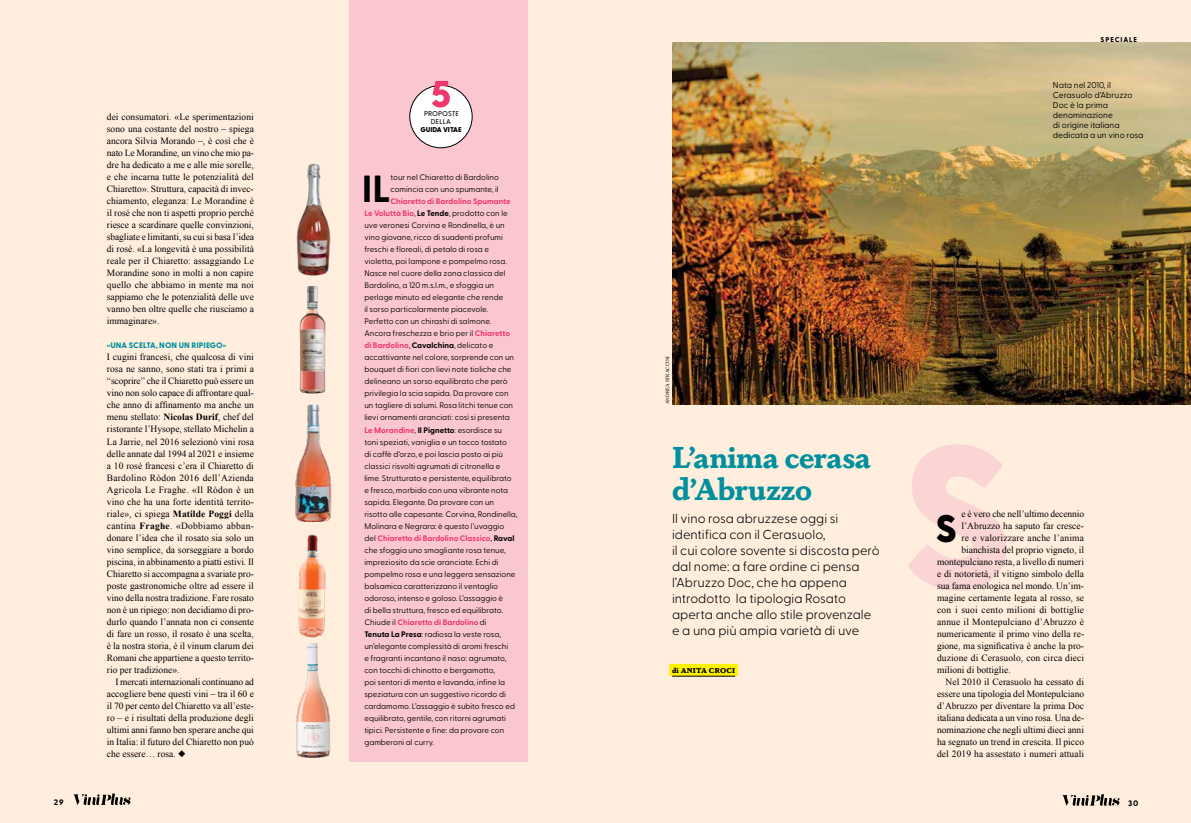
<style>
.page{position:relative;width:1191px;height:823px;background:#fff}
.page>*{position:absolute;margin:0;border:0;box-sizing:border-box;transform-origin:0 0}
.t1{font:800 38.5px "Greycliff CF";color:#000}
.t2{font:700 37.7px "Greycliff CF";color:#000}
.t3{font:700 30px/32px "Dapifer";letter-spacing:-.01em;color:#00909d}
.t4{font:300 13px/16px "Greycliff CF";color:#000}
.t5{font:9.5px/12px "Times New Roman";color:#000;text-align:justify}
.t6{font:9.5px "Times New Roman";letter-spacing:.025em;color:#000}
.t7{font:9.5px "Times New Roman";letter-spacing:.02em;color:#000}
.t8{font:8.5px/10px "Greycliff CF";color:#000}
.t9{font:8px/12px "Greycliff CF";color:#000}
.t10{font:800 8px "Greycliff CF";letter-spacing:.01em;color:#00909d}
.t11{font:800 8px "Greycliff CF";color:#000}
.t12{font:500 7px/8px "Greycliff CF";letter-spacing:.01em;color:#000;text-align:center}
.t13{font:900 7px "Dapifer";letter-spacing:.03em;color:#000}
.t14{font:800 7px "Greycliff CF";letter-spacing:-.005em;color:#000}
.t15{font:800 7px "Greycliff CF";letter-spacing:.13em;color:#000}
.t16{font:5px "Times New Roman";color:#000}
.s1{font-weight:700}
.s2{font-weight:700;color:#ee396c}
</style>
<div class="page">
<div style="left:0;top:0;width:1191px;height:822px;background:#fed"></div>
<svg style="left:909px;top:444px;width:97px;height:146px"></svg>
<svg style="left:1062px;top:794px;width:57px;height:11px"></svg>
<svg style="left:73px;top:793px;width:57px;height:11px"></svg>
<div style="left:669px;top:663px;width:69px;height:12px;background:#fff200"></div>
<hr style="left:672px;top:675px;width:63px;height:1px;background:#000">
<div style="left:349px;top:0;width:179px;height:761px;background:#fac6cf"></div>
<img style="left:672px;top:43px;width:519px;height:361px">
<img style="left:296px;top:534px;width:35px;height:222px">
<img style="left:299px;top:285px;width:27px;height:109px">
<img style="left:295px;top:404px;width:37px;height:117px">
<img style="left:296px;top:164px;width:35px;height:111px">
<div style="left:410px;top:85px;width:62px;height:63px;background:#fff;border-radius:50%"></div>
<div style="left:409px;top:85px;width:63px;height:63px;border:1px solid #000;border-radius:50%"></div>
<svg style="left:432px;top:81px;width:18px;height:26px"></svg>
<p class="t5" style="left:107px;top:111px;width:149px">dei consumatori. «Le sperimentazioni sono una costante del nostro – spiega ancora Silvia Morando –, è così che è nato Le Morandine, un vino che mio pa&shy;dre ha dedicato a me e alle mie sorelle, e che incarna tutte le potenzialità del Chiaretto». Struttura, capacità di invec&shy;chiamento, eleganza: Le Morandine è il rosé che non ti aspetti proprio perché riesce a scardinare quelle convinzioni, sbagliate e limitanti, su cui si basa l’idea di rosé. «La longevità è una possibilità reale per il Chiaretto: assaggiando Le Morandine sono in molti a non capire quello che abbiamo in mente ma noi sappiamo che le potenzialità delle uve vanno ben oltre quelle che riusciamo a immaginare».</p>
<p class="t10" style="left:107px;top:339px;width:121px">«UNA SCELTA, NON UN RIPIEGO»</p>
<p class="t5" style="left:107px;top:351px;width:149px">I cugini francesi, che qualcosa di vini rosa ne sanno, sono stati tra i primi a “scoprire” che il Chiaretto può essere un vino non solo capace di affrontare qual&shy;che anno di affinamento ma anche un menu stellato: <span class="s1">Nicolas Durif</span>, chef del ristorante l’Hysope, stellato Michelin a La Jarrie, nel 2016 selezionò vini rosa delle annate dal 1994 al 2021 e insieme a 10 rosé francesi c’era il Chiaretto di Bardolino Ròdon 2016 dell’Azienda Agricola Le Fraghe. «Il Ròdon è un vino che ha una forte identità territo&shy;riale», ci spiega <span class="s1">Matilde Poggi</span> della cantina <span class="s1">Fraghe</span>. «Dobbiamo abban&shy;donare l’idea che il rosato sia solo un vino semplice, da sorseggiare a bordo piscina, in abbinamento a piatti estivi. Il Chiaretto si accompagna a svariate pro&shy;poste gastronomiche oltre ad essere il vino della nostra tradizione. Fare rosato non è un ripiego: non decidiamo di pro&shy;durlo quando l’annata non ci consente di fare un rosso, il rosato è una scelta, è la nostra storia, è il vinum clarum dei Romani che appartiene a questo territo&shy;rio per tradizione».</p>
<p class="t5" style="left:107px;top:675px;width:148px;text-indent:9px">I mercati internazionali continuano ad accogliere bene questi vini – tra il 60 e il 70 per cento del Chiaretto va all’este&shy;ro – e i risultati della produzione degli ultimi anni fanno ben sperare anche qui in Italia: il futuro del Chiaretto non può che essere… rosa. ◆</p>
<p class="t12" style="left:424px;top:109px;width:37px">PROPOSTE<br>DELLA</p>
<p class="t14" style="left:420px;top:124px;width:43px">GUIDA VITAE</p>
<h2 class="t2" style="left:362px;top:160px;width:30px">IL</h2>
<p class="t9" style="left:390px;top:171px;width:110px">tour nel Chiaretto di Bardolino comincia con uno spumante, il</p>
<p class="t9" style="left:364px;top:195px;width:155px;text-indent:26px"><span class="s2">Chiaretto di Bardolino Spumante Le Voluttà Bio</span>, <span class="s1">Le Tende</span>, prodotto con le uve veronesi Corvina e Rondinella, è un vino giovane, ricco di suadenti profumi freschi e floreali, di petalo di rosa e violetta, poi lampone e pompelmo rosa.<br>Nasce nel cuore della zona classica del Bardolino, a 120 m.s.l.m., e sfoggia un perlage minuto ed elegante che rende<br>il sorso particolarmente piacevole.<br>Perfetto con un chirashi di salmone.<br>Ancora freschezza e brio per il <span class="s2">Chiaretto di Bardolino</span>, <span class="s1">Cavalchina</span>, delicato e accattivante nel colore, sorprende con un bouquet di fiori con lievi note tioliche che delineano un sorso equilibrato che però privilegia la scia sapida. Da provare con un tagliere di salumi. Rosa litchi tenue con lievi ornamenti aranciati: così si presenta <span class="s2">Le Morandine</span>, <span class="s1">Il Pignetto</span>: esordisce su toni speziati, vaniglia e un tocco tostato<br>di caffè d’orzo, e poi lascia posto ai più classici risvolti agrumati di citronella e lime. Strutturato e persistente, equilibrato e fresco, morbido con una vibrante nota sapida. Elegante. Da provare con un risotto alle capesante. Corvina, Rondinella, Molinara e Negrara: è questo l’uvaggio del <span class="s2">Chiaretto di Bardolino Classico</span>, <span class="s1">Raval </span>che sfoggia uno smagliante rosa tenue, impreziosito da scie aranciate. Echi di pompelmo rosa e una leggera sensazione balsamica caratterizzano il ventaglio odoroso, intenso e goloso. L’assaggio è<br>di bella struttura, fresco ed equilibrato.<br>Chiude il <span class="s2">Chiaretto di Bardolino</span> di<br><span class="s1">Tenuta La Presa</span>: radiosa la veste rosa, un’elegante complessità di aromi freschi<br>e fragranti incantano il naso: agrumato, con tocchi di chinotto e bergamotto,<br>poi sentori di menta e lavanda, infine la speziatura con un suggestivo ricordo di cardamomo. L’assaggio è subito fresco ed equilibrato, gentile, con ritorni agrumati tipici. Persistente e fine: da provare con gamberoni al curry.</p>
<p class="t15" style="left:1100px;top:34px;width:38px">SPECIALE</p>
<p class="t8" style="left:1053px;top:79px;width:92px">Nata nel 2010, il<br>Cerasuolo d’Abruzzo<br>Doc è la prima denominazione<br>di origine italiana dedicata a un vino rosa</p>
<p class="t16" style="left:664px;top:404px;width:50px;rotate:-90deg">ANDREA STRACCINI</p>
<h3 class="t3" style="left:672px;top:440px;width:200px">L’anima cerasa d’Abruzzo</h3>
<p class="t4" style="left:672px;top:509px;width:209px">Il vino rosa abruzzese oggi si identifica con il Cerasuolo,<br>il cui colore sovente si discosta però dal nome: a fare ordine ci pensa l’Abruzzo Doc, che ha appena introdotto la tipologia Rosato aperta anche allo stile provenzale e a una più ampia varietà di uve</p>
<p class="t13" style="left:672px;top:664px;width:65px">di ANITA CROCI</p>
<p class="t5" style="left:961px;top:507px;width:124px">e è vero che nell’ultimo decennio</p>
<p class="t5" style="left:961px;top:519px;width:124px">l’Abruzzo ha saputo far cresce-</p>
<p class="t7" style="left:961px;top:530px;width:124px">re e valorizzare anche l’anima</p>
<p class="t5" style="left:961px;top:543px;width:124px">bianchista del proprio vigneto, il</p>
<p class="t5" style="left:937px;top:555px;width:148px">montepulciano resta, a livello di numeri</p>
<p class="t5" style="left:937px;top:567px;width:148px">e di notorietà, il vitigno simbolo della</p>
<p class="t5" style="left:937px;top:579px;width:148px">sua fama enologica nel mondo. Un’im-</p>
<p class="t5" style="left:937px;top:591px;width:148px">magine certamente legata al rosso, se</p>
<p class="t6" style="left:937px;top:602px;width:149px">con i suoi cento milioni di bottiglie</p>
<p class="t5" style="left:937px;top:615px;width:148px">annue il Montepulciano d’Abruzzo è</p>
<p class="t5" style="left:937px;top:627px;width:149px">numericamente il primo vino della re-</p>
<p class="t5" style="left:937px;top:639px;width:148px">gione, ma significativa è anche la pro-</p>
<p class="t5" style="left:937px;top:651px;width:149px">duzione di Cerasuolo, con circa dieci</p>
<p class="t5" style="left:937px;top:663px;width:75px">milioni di bottiglie.</p>
<p class="t5" style="left:945px;top:675px;width:140px">Nel 2010 il Cerasuolo ha cessato di</p>
<p class="t5" style="left:937px;top:687px;width:149px">essere una tipologia del Montepulciano</p>
<p class="t5" style="left:937px;top:699px;width:148px">d’Abruzzo per diventare la prima Doc</p>
<p class="t5" style="left:937px;top:711px;width:149px">italiana dedicata a un vino rosa. Una de-</p>
<p class="t5" style="left:937px;top:723px;width:148px">nominazione che negli ultimi dieci anni</p>
<p class="t5" style="left:937px;top:735px;width:148px">ha segnato un trend in crescita. Il picco</p>
<p class="t5" style="left:937px;top:747px;width:148px">del 2019 ha assestato i numeri attuali</p>
<h1 class="t1" style="left:935px;top:498px;width:23px">S</h1>
<p class="t11" style="left:54px;top:795px;width:11px">29</p>
<p class="t11" style="left:1128px;top:796px;width:12px">30</p>
</div>
